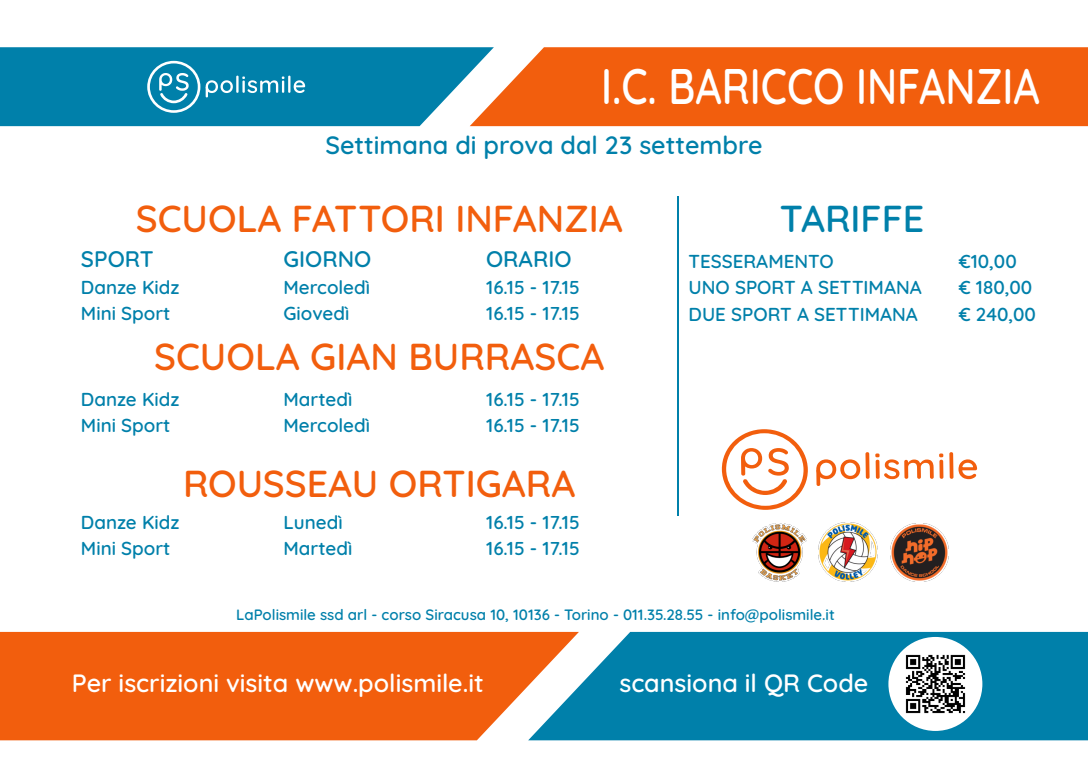
<style>
.page{position:relative;width:1088px;height:780px;background:#fff}
.page>*{position:absolute;margin:0;border:0;box-sizing:border-box;transform-origin:0 0}
.t1{font:600 50px "Quicksand";color:#fff;scale:.82 1}
.t2{font:600 37.5px "Quicksand";color:#f25e0d}
.t3{font:600 37.5px "Quicksand";color:#0080aa}
.t4{font:600 25px "Quicksand";color:#fff}
.t5{font:600 25px "Quicksand";color:#0080aa}
.t6{font:600 22.5px "Quicksand";color:#0080aa}
.t7{font:600 18.75px "Quicksand";color:#0080aa}
.t8{font:600 15px "Quicksand";color:#0080aa}
</style>
<div class="page">
<div style="left:579px;top:632px;width:509px;height:108px;background:#0080aa"></div>
<div style="left:0;top:47px;width:470px;height:79px;background:#0080aa"></div>
<svg style="left:470px;top:47px;width:618px;height:79px;background:#f0671c"></svg>
<svg style="left:0;top:632px;width:579px;height:108px;background:#ed6920"></svg>
<hr style="left:678px;top:196px;width:1px;height:319px;background:#0080aa">
<svg style="left:206px;top:76px;width:99px;height:21px"></svg>
<svg style="left:147px;top:61px;width:53px;height:52px"></svg>
<img style="left:753px;top:523px;width:54px;height:58px">
<img style="left:819px;top:523px;width:59px;height:58px">
<img style="left:890px;top:523px;width:58px;height:58px">
<div style="left:888px;top:637px;width:94px;height:94px;background:#fff;border-radius:50%"></div>
<img style="left:905px;top:654px;width:60px;height:59px">
<svg style="left:875px;top:453px;width:68px;height:26px"></svg>
<svg style="left:949px;top:452px;width:28px;height:27px"></svg>
<svg style="left:816px;top:452px;width:53px;height:34px"></svg>
<svg style="left:721px;top:429px;width:87px;height:81px"></svg>
<p class="t1" style="left:601px;top:54px;width:536px">I.C. BARICCO INFANZIA</p>
<p class="t5" style="left:325px;top:129px;width:439px">Settimana di prova dal 23 settembre</p>
<p class="t2" style="left:136px;top:195px;width:488px">SCUOLA FATTORI INFANZIA</p>
<p class="t3" style="left:780px;top:195px;width:146px">TARIFFE</p>
<p class="t6" style="left:81px;top:245px;width:74px">SPORT</p>
<p class="t6" style="left:284px;top:245px;width:89px">GIORNO</p>
<p class="t6" style="left:486px;top:245px;width:87px">ORARIO</p>
<p class="t7" style="left:81px;top:275px;width:100px">Danze Kidz</p>
<p class="t7" style="left:284px;top:275px;width:88px">Mercoledì</p>
<p class="t7" style="left:486px;top:275px;width:95px">16.15 - 17.15</p>
<p class="t7" style="left:81px;top:301px;width:91px">Mini Sport</p>
<p class="t7" style="left:284px;top:301px;width:67px">Giovedì</p>
<p class="t7" style="left:486px;top:301px;width:95px">16.15 - 17.15</p>
<p class="t2" style="left:154px;top:332px;width:452px">SCUOLA GIAN BURRASCA</p>
<p class="t7" style="left:81px;top:387px;width:100px">Danze Kidz</p>
<p class="t7" style="left:284px;top:387px;width:70px">Martedì</p>
<p class="t7" style="left:486px;top:387px;width:95px">16.15 - 17.15</p>
<p class="t7" style="left:81px;top:413px;width:91px">Mini Sport</p>
<p class="t7" style="left:284px;top:413px;width:88px">Mercoledì</p>
<p class="t7" style="left:486px;top:413px;width:95px">16.15 - 17.15</p>
<p class="t2" style="left:183px;top:459px;width:394px">ROUSSEAU ORTIGARA</p>
<p class="t7" style="left:81px;top:510px;width:100px">Danze Kidz</p>
<p class="t7" style="left:284px;top:510px;width:61px">Lunedì</p>
<p class="t7" style="left:486px;top:510px;width:95px">16.15 - 17.15</p>
<p class="t7" style="left:81px;top:536px;width:91px">Mini Sport</p>
<p class="t7" style="left:284px;top:536px;width:70px">Martedì</p>
<p class="t7" style="left:486px;top:536px;width:95px">16.15 - 17.15</p>
<p class="t7" style="left:688px;top:249px;width:147px">TESSERAMENTO</p>
<p class="t7" style="left:959px;top:249px;width:60px">€10,00</p>
<p class="t7" style="left:688px;top:275px;width:235px">UNO SPORT A SETTIMANA</p>
<p class="t7" style="left:959px;top:275px;width:75px">€ 180,00</p>
<p class="t7" style="left:688px;top:302px;width:231px">DUE SPORT A SETTIMANA</p>
<p class="t7" style="left:959px;top:302px;width:79px">€ 240,00</p>
<p class="t8" style="left:236px;top:605px;width:600px">LaPolismile ssd arl - corso Siracusa 10, 10136 - Torino - 011.35.28.55 - info@polismile.it</p>
<p class="t4" style="left:72px;top:667px;width:413px">Per iscrizioni visita www.polismile.it</p>
<p class="t4" style="left:619px;top:667px;width:251px">scansiona il QR Code</p>
</div>
